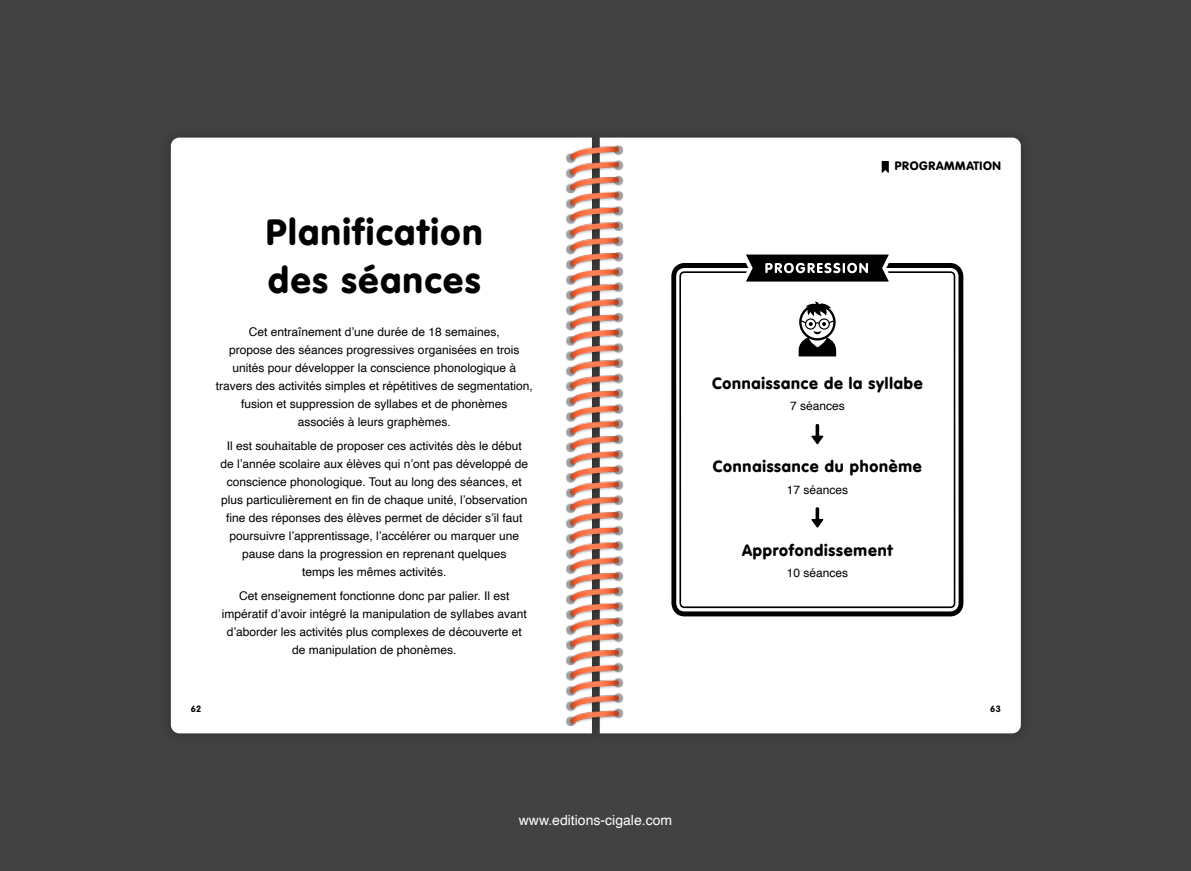
<style>
.page{position:relative;width:1191px;height:871px;background:#fff}
.page>*{position:absolute;margin:0;border:0;box-sizing:border-box;transform-origin:0 0}
.t1{font:900 36px/48px "VAG Rounded Std";letter-spacing:.05em;color:#000}
.t2{font:900 16px "VAG Rounded Std";letter-spacing:.05em;color:#000}
.t3{font:14px "Helvetica";color:#fff}
.t4{font:12px/18px "Helvetica";color:#000;text-align:center}
.t5{font:900 12px "VAG Rounded Std";letter-spacing:.05em;color:#000}
.t6{font:700 9px "VAG Rounded Std";color:#000}
</style>
<div class="page">
<div style="left:0;top:0;width:1191px;height:870px;background:#424242"></div>
<div style="left:587px;top:125px;width:446px;height:620px;background:#000;opacity:.3"></div>
<div style="left:757px;top:137px;width:263px;height:596px;background:#fff"></div>
<svg style="left:757px;top:263px;width:206px;height:353px;background:#676767"></svg>
<div style="left:757px;top:271px;width:198px;height:337px;background:#fff"></div>
<svg style="left:757px;top:254px;width:132px;height:27px;background:#313131"></svg>
<svg style="left:881px;top:161px;width:8px;height:12px"></svg>
<div style="left:158px;top:125px;width:446px;height:620px;background:#3f3f3f"></div>
<div style="left:171px;top:137px;width:295px;height:596px;background:#fff"></div>
<img style="left:466px;top:137px;width:291px;height:597px">
<h1 class="t1" style="left:266px;top:209px;width:218px">Planification des séances</h1>
<p class="t4" style="left:216px;top:323px;width:318px">Cet entraînement d’une durée de 18 semaines,<br>propose des séances progressives organisées en trois unités pour développer la conscience phonologique à travers des activités simples et répétitives de segmentation, fusion et suppression de syllabes et de phonèmes<br>associés à leurs graphèmes.</p>
<p class="t4" style="left:220px;top:437px;width:309px">Il est souhaitable de proposer ces activités dès le début de l’année scolaire aux élèves qui n’ont pas développé de conscience phonologique. Tout au long des séances, et plus particulièrement en fin de chaque unité, l’observation fine des réponses des élèves permet de décider s’il faut poursuivre l’apprentissage, l’accélérer ou marquer une pause dans la progression en reprenant quelques<br>temps les mêmes activités.</p>
<p class="t4" style="left:222px;top:587px;width:306px">Cet enseignement fonctionne donc par palier. Il est impératif d’avoir intégré la manipulation de syllabes avant d’aborder les activités plus complexes de découverte et de manipulation de phonèmes.</p>
<p class="t6" style="left:191px;top:703px;width:12px">62</p>
<p class="t3" style="left:519px;top:809px;width:155px">www.editions-cigale.com</p>
<p class="t5" style="left:895px;top:158px;width:108px">PROGRAMMATION</p>
<h2 class="t2" style="left:712px;top:373px;width:212px">Connaissance de la syllabe</h2>
<p class="t4" style="left:790px;top:397px;width:56px">7 séances</p>
<h2 class="t2" style="left:713px;top:457px;width:210px">Connaissance du phonème</h2>
<p class="t4" style="left:786px;top:480px;width:63px">17 séances</p>
<h2 class="t2" style="left:742px;top:540px;width:152px">Approfondissement</h2>
<p class="t4" style="left:786px;top:564px;width:63px">10 séances</p>
<p class="t6" style="left:990px;top:703px;width:12px">63</p>
</div>
